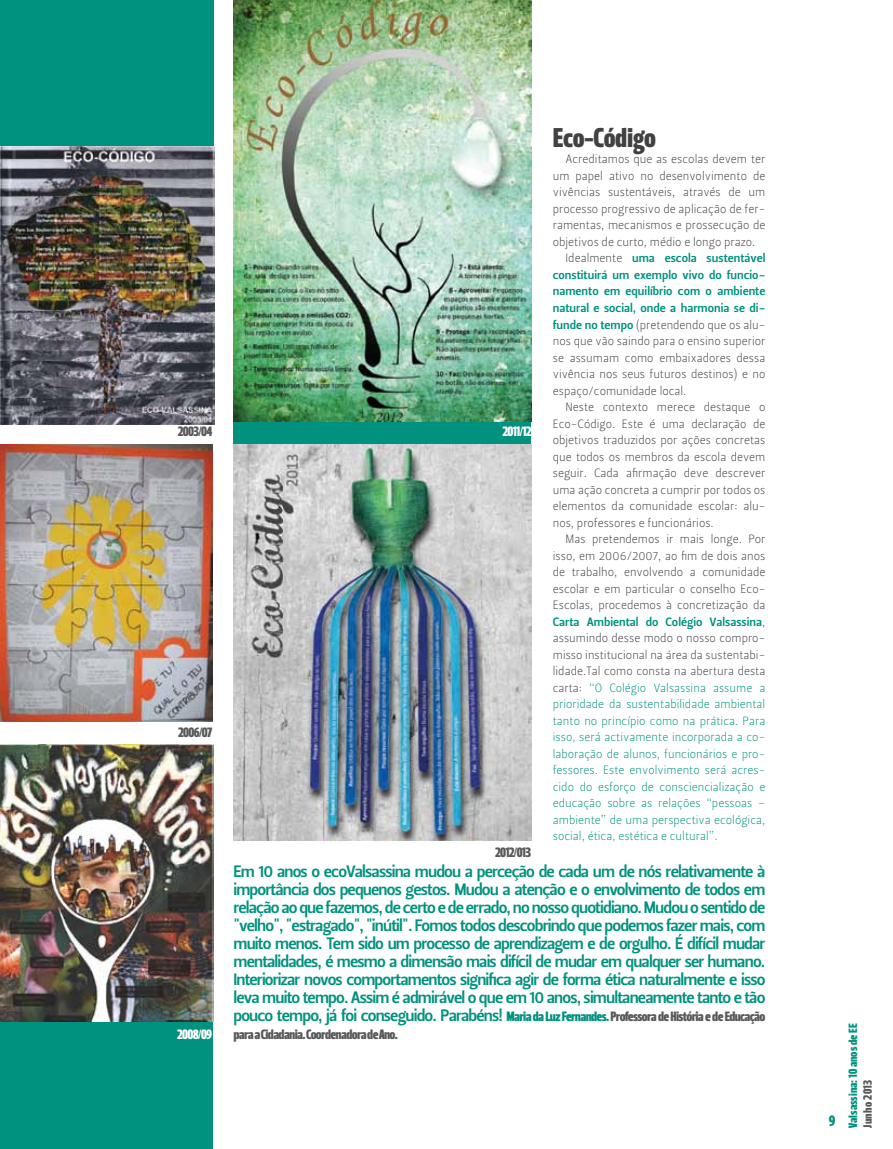
<style>
.page{position:relative;width:893px;height:1149px;background:#fff}
.page>*{position:absolute;margin:0;border:0;box-sizing:border-box;transform-origin:0 0}
.t1{font:27px "Leitura Headline Sans";letter-spacing:-.01em;color:#414042}
.t2{font:16.5px/18px "Leitura Sans Grot 3";letter-spacing:-.05em;color:#00927e;text-align:justify}
.t3{font:15px "Leitura Headline Sans";color:#00927e}
.t4{font:13.5px "Leitura Headline Sans";letter-spacing:-.05em;color:#58595b}
.t5{font:13.5px "Leitura Headline Sans";letter-spacing:-.05em;color:#fff}
.t6{font:12px/16.5px "Leitura Sans Grot 1";color:#414042;text-align:justify}
.t7{font:12px/16.5px "Leitura Sans Grot 1";color:#00927e;text-align:justify}
.t8{font:12px/16.5px "Leitura Sans Grot 3";color:#00927e;text-align:justify}
.t9{font:12px "Leitura Headline Sans";color:#00927e}
.t10{font:12px "Leitura Headline Sans";letter-spacing:.02em;color:#58595b}
.s1{font-family:"Leitura Sans Grot 1";color:#414042}
.s2{font-family:"Leitura Sans Grot 3";color:#00927e}
.s3{color:#414042}
.s4{font-family:"Leitura Headline Sans";font-size:13.5px}
.s5{font-family:"Leitura Headline Sans";font-size:13.5px;color:#58595b}
</style>
<div class="page">
<div style="left:233px;top:185px;width:298px;height:259px;background:#00927e"></div>
<img style="left:233px;top:0;width:298px;height:421px">
<img style="left:233px;top:444px;width:298px;height:396px">
<div style="left:0;top:0;width:214px;height:342px;background:#00927e"></div>
<div style="left:0;top:744px;width:212px;height:404px;background:#00927e"></div>
<img style="left:0;top:147px;width:214px;height:277px">
<img style="left:0;top:744px;width:214px;height:276px">
<img style="left:0;top:444px;width:212px;height:277px">
<p class="t4" style="left:178px;top:423px;width:36px">2003/04</p>
<p class="t4" style="left:178px;top:724px;width:35px">2006/07</p>
<p class="t5" style="left:177px;top:1026px;width:36px">2008/09</p>
<h1 class="t1" style="left:553px;top:122px;width:105px">Eco-Código</h1>
<p class="t6" style="left:553px;top:151px;width:214px;text-indent:13px">Acreditamos que as escolas devem ter um papel ativo no desenvolvimento de vivências sustentáveis, através de um processo progressivo de aplicação de fer&shy;ramentas, mecanismos e prossecução de objetivos de curto, médio e longo prazo.</p>
<p class="t8" style="left:553px;top:250px;width:214px;text-indent:13px"><span class="s1">Idealmente</span> uma escola sustentável constituirá um exemplo vivo do funcio&shy;namento em equilíbrio com o ambiente natural e social, onde a harmonia se di-</p>
<p class="t6" style="left:553px;top:316px;width:214px"><span class="s2">funde no tempo</span> (pretendendo que os alu&shy;nos que vão saindo para o ensino superior se assumam como embaixadores dessa vivência nos seus futuros destinos) e no espaço/comunidade local.</p>
<p class="t6" style="left:553px;top:399px;width:214px;text-indent:13px">Neste contexto merece destaque o Eco-Código. Este é uma declaração de objetivos traduzidos por ações concretas que todos os membros da escola devem seguir. Cada afirmação deve descrever uma ação concreta a cumprir por todos os elementos da comunidade escolar: alu&shy;nos, professores e funcionários.</p>
<p class="t6" style="left:553px;top:531px;width:214px;text-indent:13px">Mas pretendemos ir mais longe. Por isso, em 2006/2007, ao fim de dois anos de trabalho, envolvendo a comunidade escolar e em particular o conselho Eco-Escolas, procedemos à concretização da</p>
<p class="t8" style="left:553px;top:613px;width:214px">Carta Ambiental do Colégio Valsassina<span class="s1">,</span></p>
<p class="t7" style="left:553px;top:630px;width:214px"><span class="s3">assumindo desse modo o nosso compro&shy;misso institucional na área da sustentabi&shy;lidade.Tal como consta na abertura desta carta:</span> “O Colégio Valsassina assume a prioridade da sustentabilidade ambiental tanto no princípio como na prática. Para isso, será activamente incorporada a co&shy;laboração de alunos, funcionários e pro&shy;fessores. Este envolvimento será acres&shy;cido do esforço de consciencialização e educação sobre as relações “pessoas – ambiente” de uma perspectiva ecológica, social, ética, estética e cultural”.</p>
<p class="t2" style="left:233px;top:861px;width:533px">Em 10 anos o ecoValsassina mudou a perceção de cada um de nós relativamente à importância dos pequenos gestos. Mudou a atenção e o envolvimento de todos em relação ao que fazemos, de certo e de errado, no nosso quotidiano. Mudou o sentido de "velho", "estragado", "inútil". Fomos todos descobrindo que podemos fazer mais, com muito menos. Tem sido um processo de aprendizagem e de orgulho. É difícil mudar mentalidades, é mesmo a dimensão mais difícil de mudar em qualquer ser humano.<br>Interiorizar novos comportamentos significa agir de forma ética naturalmente e isso leva muito tempo. Assim é admirável o que em 10 anos, simultaneamente tanto e tão pouco tempo, já foi conseguido. Parabéns! <span class="s4">Maria da Luz Fernandes.</span> <span class="s5">Professora de História e de Educação</span></p>
<p class="t4" style="left:233px;top:1025px;width:166px">para a Cidadania. Coordenadora de Ano.</p>
<p class="t5" style="left:503px;top:423px;width:30px">2011/12</p>
<p class="t4" style="left:495px;top:843px;width:37px">2012/013</p>
<p class="t3" style="left:829px;top:1111px;width:8px">9</p>
<p class="t9" style="left:846px;top:1127px;width:106px;rotate:-90deg">Valsassina: 10 anos de EE</p>
<p class="t10" style="left:860px;top:1127px;width:49px;rotate:-90deg">Junho 2013</p>
</div>
